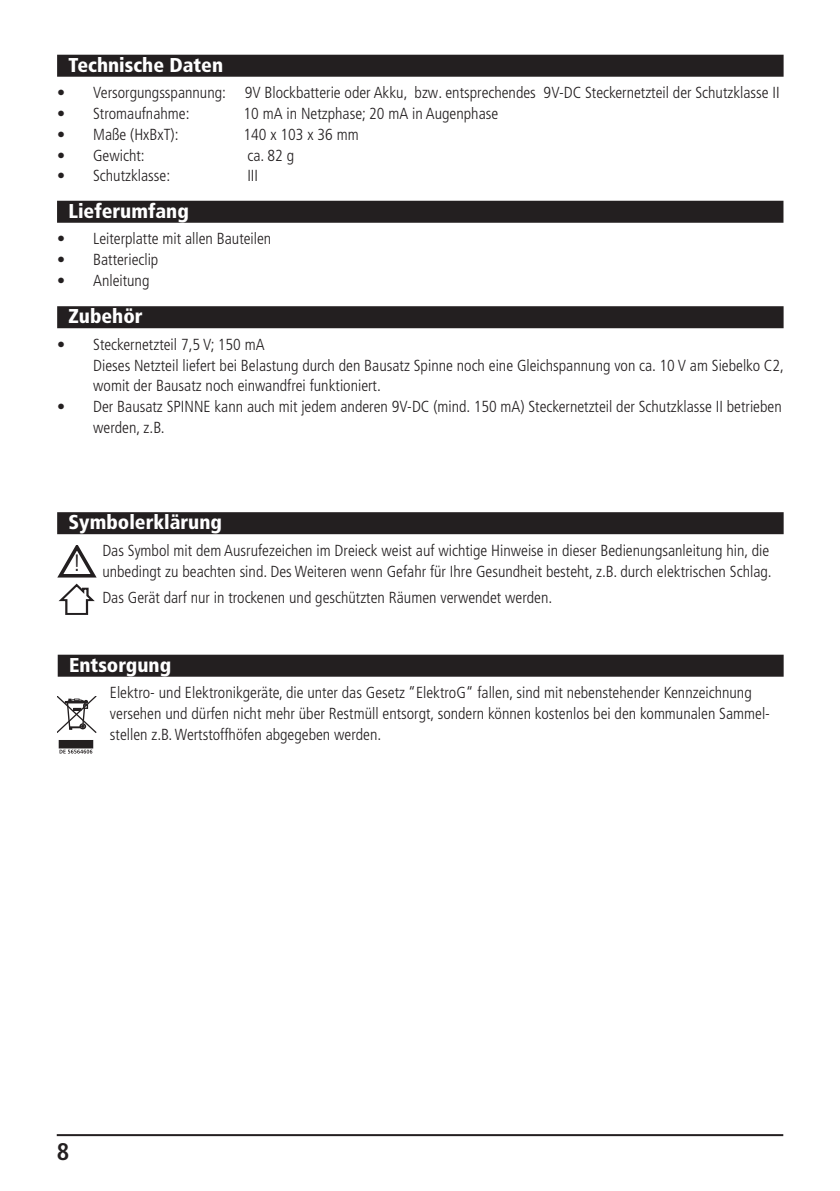
<style>
.page{position:relative;width:840px;height:1191px;background:#fff}
.page>*{position:absolute;margin:0;border:0;box-sizing:border-box;transform-origin:0 0}
.t1{font:700 condensed 24px "Frutiger LT Pro";color:#231f20}
.t2{font:300 condensed 23.6px "Frutiger LT Pro";color:#231f20}
.t3{font:900 condensed 20px "Frutiger LT Pro";color:#fff}
.t4{font:300 condensed 16px/20.8px "Frutiger LT Pro";color:#231f20}
</style>
<div class="page">
<hr style="left:57px;top:1134px;width:725px;height:2px;background:#231f20">
<div style="left:57px;top:55px;width:726px;height:22px;background:#231f20"></div>
<div style="left:57px;top:201px;width:726px;height:22px;background:#231f20"></div>
<div style="left:57px;top:306px;width:726px;height:22px;background:#231f20"></div>
<div style="left:57px;top:512px;width:726px;height:22px;background:#231f20"></div>
<svg style="left:57px;top:546px;width:40px;height:68px"></svg>
<div style="left:58px;top:654px;width:725px;height:22px;background:#231f20"></div>
<div style="left:59px;top:740px;width:34px;height:8px;background:#231f20"></div>
<svg style="left:57px;top:696px;width:40px;height:37px"></svg>
<svg style="left:59px;top:749px;width:33px;height:4px"></svg>
<p class="t3" style="left:68px;top:53px;width:156px">Technische Daten</p>
<p class="t4" style="left:57px;top:82px;width:723px">• Versorgungsspannung: 9V Blockbatterie oder Akku, bzw. entsprechendes 9V-DC Steckernetzteil der Schutzklasse II</p>
<p class="t4" style="left:57px;top:103px;width:134px">• Stromaufnahme:</p>
<p class="t4" style="left:243px;top:103px;width:256px">10 mA in Netzphase; 20 mA in Augenphase</p>
<p class="t4" style="left:57px;top:124px;width:123px">• Maße (HxBxT):</p>
<p class="t4" style="left:243px;top:124px;width:117px">140 x 103 x 36 mm</p>
<p class="t4" style="left:57px;top:145px;width:89px">• Gewicht:</p>
<p class="t4" style="left:247px;top:145px;width:48px">ca. 82 g</p>
<p class="t4" style="left:57px;top:166px;width:115px">• Schutzklasse:</p>
<p class="t4" style="left:247px;top:166px;width:12px">III</p>
<p class="t3" style="left:68px;top:199px;width:122px">Lieferumfang</p>
<p class="t4" style="left:57px;top:228px;width:216px">• Leiterplatte mit allen Bauteilen</p>
<p class="t4" style="left:57px;top:249px;width:103px">• Batterieclip</p>
<p class="t4" style="left:57px;top:270px;width:94px">• Anleitung</p>
<p class="t3" style="left:68px;top:304px;width:76px">Zubehör</p>
<p class="t4" style="left:93px;top:334px;width:692px;text-indent:-36px">• Steckernetzteil 7,5 V; 150 mA<br>Dieses Netzteil liefert bei Belastung durch den Bausatz Spinne noch eine Gleichspannung von ca. 10 V am Siebelko C2, womit der Bausatz noch einwandfrei funktioniert.</p>
<p class="t4" style="left:93px;top:396px;width:689px;text-indent:-36px">• Der Bausatz SPINNE kann auch mit jedem anderen 9V-DC (mind. 150 mA) Steckernetzteil der Schutzklasse II betrieben werden, z.B.</p>
<p class="t3" style="left:68px;top:510px;width:155px">Symbolerklärung</p>
<p class="t4" style="left:102px;top:540px;width:670px">Das Symbol mit dem Ausrufezeichen im Dreieck weist auf wichtige Hinweise in dieser Bedienungsanleitung hin, die unbedingt zu beachten sind. Des Weiteren wenn Gefahr für Ihre Gesundheit besteht, z.B. durch elektrischen Schlag.</p>
<p class="t4" style="left:102px;top:587px;width:451px">Das Gerät darf nur in trockenen und geschützten Räumen verwendet werden.</p>
<h2 class="t2" style="left:73px;top:549px;width:10px">!</h2>
<p class="t3" style="left:69px;top:652px;width:104px">Entsorgung</p>
<p class="t4" style="left:110px;top:682px;width:661px">Elektro- und Elektronikgeräte, die unter das Gesetz “ElektroG“ fallen, sind mit nebenstehender Kennzeichnung versehen und dürfen nicht mehr über Restmüll entsorgt, sondern können kostenlos bei den kommunalen Sammel&shy;stellen z.B. Wertstoffhöfen abgegeben werden.</p>
<h1 class="t1" style="left:57px;top:1137px;width:14px">8</h1>
</div>
